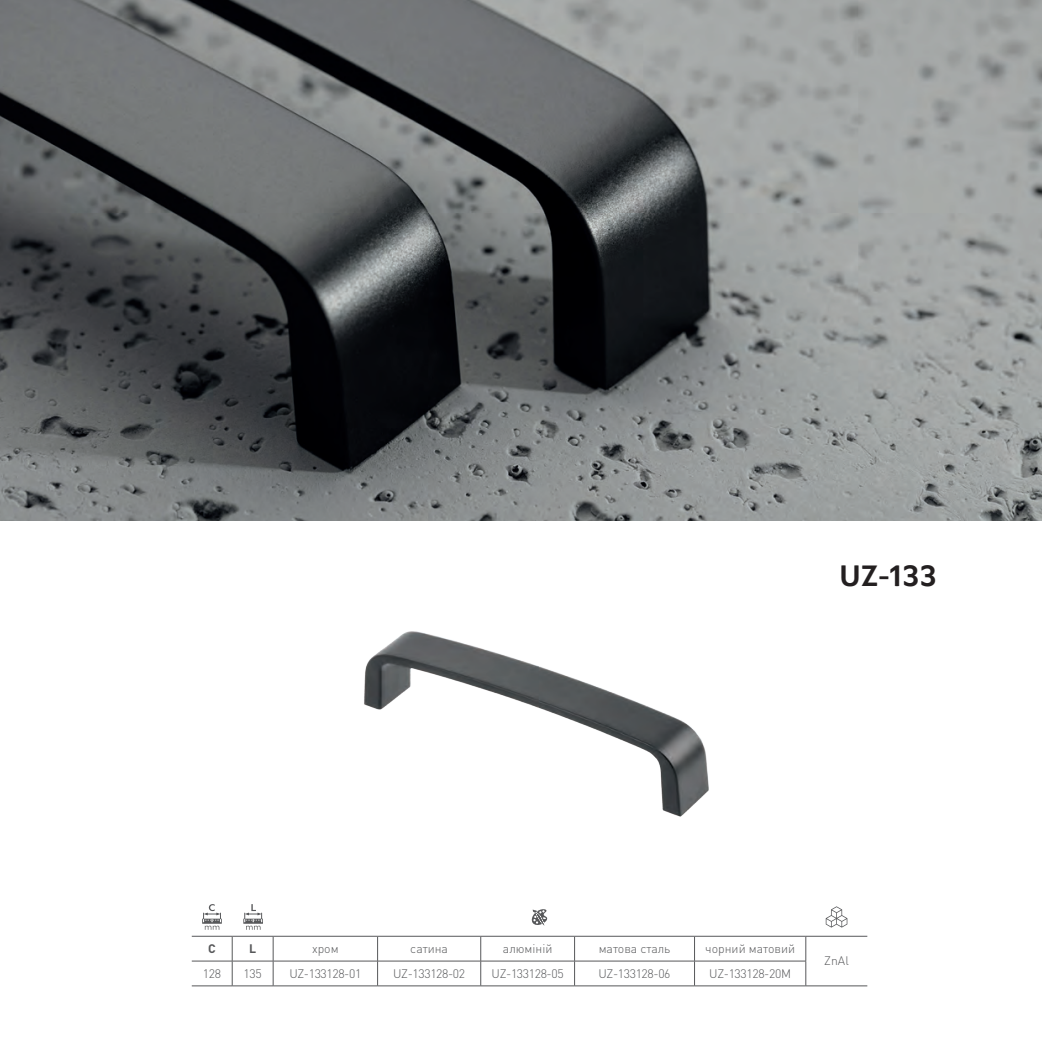
<style>
.page{position:relative;width:1042px;height:1042px;background:#fff}
.page>*{position:absolute;margin:0;border:0;box-sizing:border-box;transform-origin:0 0}
.t1{font:700 31.5px "Merel";color:#231f20}
.t2{font:300 12.25px "DIN Pro";letter-spacing:-.03em;color:#57585a}
.t3{font:300 12.25px "DIN Pro";color:#57585a}
.t4{font:700 12.25px "DIN Pro";color:#57585a}
</style>
<div class="page">
<img style="left:0;top:0;width:1042px;height:521px">
<img style="left:364px;top:631px;width:345px;height:186px">
<hr style="left:273px;top:961px;width:105px;height:1px;background:#57585a">
<hr style="left:378px;top:961px;width:103px;height:1px;background:#57585a">
<svg style="left:377px;top:937px;width:1px;height:48px"></svg>
<hr style="left:481px;top:961px;width:93px;height:1px;background:#57585a">
<svg style="left:480px;top:937px;width:1px;height:48px"></svg>
<hr style="left:574px;top:961px;width:120px;height:1px;background:#57585a">
<svg style="left:574px;top:937px;width:1px;height:48px"></svg>
<hr style="left:694px;top:961px;width:112px;height:1px;background:#57585a">
<svg style="left:273px;top:937px;width:1px;height:48px"></svg>
<hr style="left:232px;top:985px;width:41px;height:1px;background:#57585a">
<hr style="left:273px;top:985px;width:105px;height:1px;background:#57585a">
<hr style="left:378px;top:985px;width:103px;height:1px;background:#57585a">
<hr style="left:481px;top:985px;width:93px;height:1px;background:#57585a">
<hr style="left:574px;top:985px;width:120px;height:1px;background:#57585a">
<hr style="left:694px;top:985px;width:112px;height:1px;background:#57585a">
<svg style="left:232px;top:937px;width:1px;height:48px"></svg>
<hr style="left:192px;top:985px;width:40px;height:1px;background:#57585a">
<hr style="left:806px;top:936px;width:61px;height:1px;background:#57585a">
<svg style="left:694px;top:937px;width:1px;height:48px"></svg>
<svg style="left:805px;top:937px;width:1px;height:48px"></svg>
<hr style="left:806px;top:985px;width:61px;height:1px;background:#57585a">
<hr style="left:273px;top:936px;width:105px;height:1px;background:#57585a">
<hr style="left:378px;top:936px;width:103px;height:1px;background:#57585a">
<hr style="left:481px;top:936px;width:93px;height:1px;background:#57585a">
<hr style="left:574px;top:936px;width:120px;height:1px;background:#57585a">
<hr style="left:694px;top:936px;width:112px;height:1px;background:#57585a">
<hr style="left:192px;top:936px;width:40px;height:1px;background:#57585a">
<hr style="left:232px;top:936px;width:41px;height:1px;background:#57585a">
<hr style="left:192px;top:961px;width:40px;height:1px;background:#57585a">
<hr style="left:232px;top:961px;width:41px;height:1px;background:#57585a">
<svg style="left:202px;top:904px;width:20px;height:26px"></svg>
<svg style="left:243px;top:904px;width:20px;height:26px"></svg>
<svg style="left:531px;top:909px;width:16px;height:16px"></svg>
<svg style="left:826px;top:906px;width:21px;height:21px"></svg>
<h1 class="t1" style="left:839px;top:550px;width:99px">UZ-133</h1>
<p class="t4" style="left:208px;top:938px;width:9px">C</p>
<p class="t4" style="left:249px;top:938px;width:9px">L</p>
<p class="t2" style="left:312px;top:939px;width:28px">хром</p>
<p class="t2" style="left:410px;top:939px;width:39px">сатина</p>
<p class="t3" style="left:503px;top:939px;width:51px">алюміній</p>
<p class="t3" style="left:599px;top:939px;width:73px">матова сталь</p>
<p class="t3" style="left:705px;top:939px;width:91px">чорний матовий</p>
<p class="t2" style="left:203px;top:964px;width:20px">128</p>
<p class="t2" style="left:244px;top:964px;width:20px">135</p>
<p class="t2" style="left:289px;top:964px;width:74px">UZ-133128-01</p>
<p class="t2" style="left:393px;top:964px;width:74px">UZ-133128-02</p>
<p class="t2" style="left:492px;top:964px;width:74px">UZ-133128-05</p>
<p class="t2" style="left:598px;top:964px;width:74px">UZ-133128-06</p>
<p class="t2" style="left:709px;top:964px;width:83px">UZ-133128-20M</p>
<p class="t2" style="left:824px;top:951px;width:26px">ZnAl</p>
</div>
